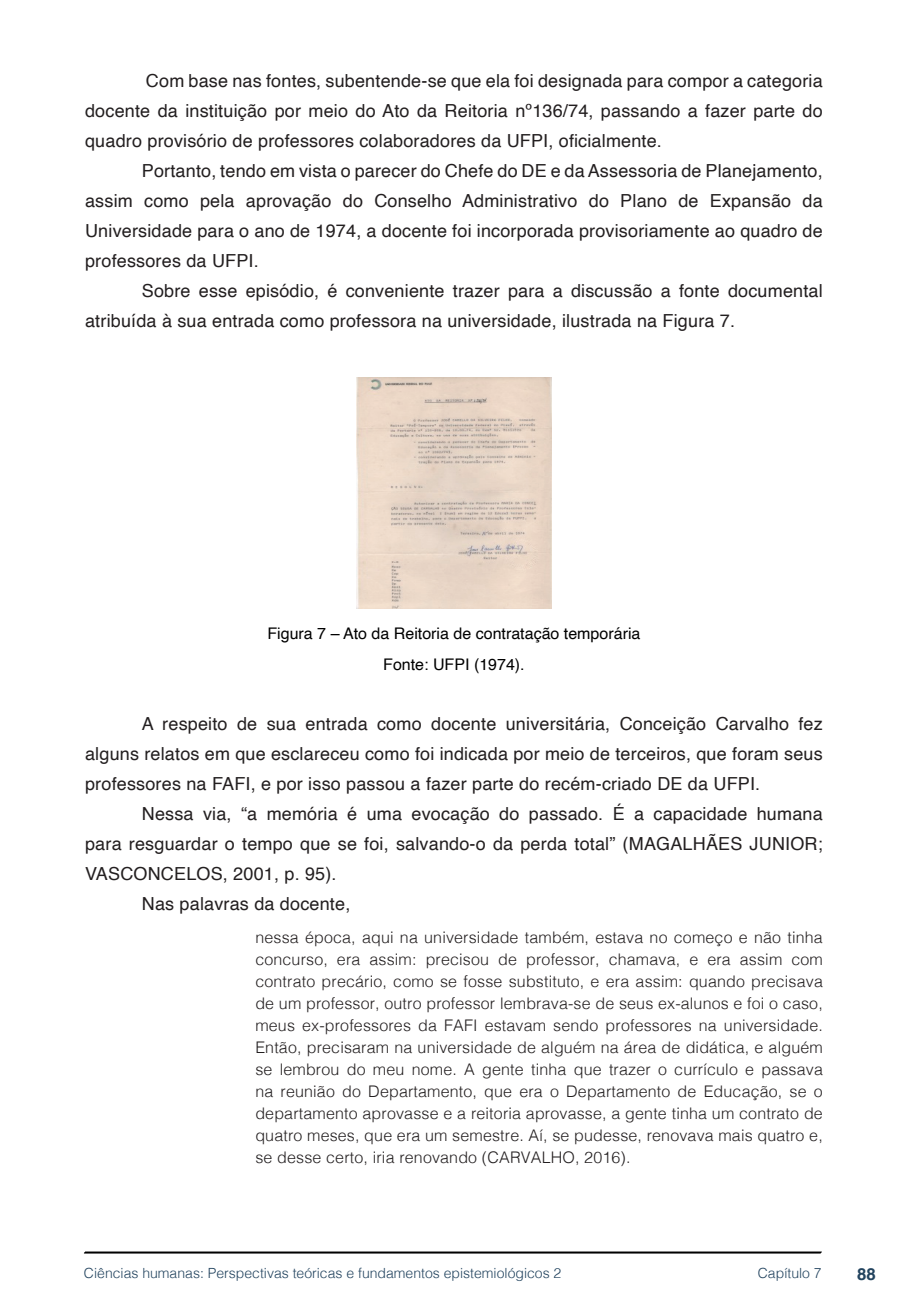
<style>
.page{position:relative;width:908px;height:1304px;background:#fff}
.page>*{position:absolute;margin:0;border:0;box-sizing:border-box;transform-origin:0 0}
.txt{font:18px/30px "Helvetica";letter-spacing:.01em;color:#231f20;text-align:justify}
.t1{font:700 16.8px "Helvetica";color:#23445f}
.citacoes{font:300 16px/22px "Helvetica";letter-spacing:.01em;color:#231f20;text-align:justify}
.imagens_graf_tab{font:16px "Helvetica";color:#000}
.t2{font:300 14px "Helvetica";color:#23445f}
</style>
<div class="page">
<svg style="left:84px;top:1251px;width:737px;height:3px;background:#515151"></svg>
<img style="left:356px;top:377px;width:195px;height:232px">
<p class="txt" style="left:85px;top:66px;width:738px;text-indent:61px">Com base nas fontes, subentende-se que ela foi designada para compor a categoria docente da instituição por meio do Ato da Reitoria nº136/74, passando a fazer parte do quadro provisório de professores colaboradores da UFPI, oficialmente.</p>
<p class="txt" style="left:85px;top:156px;width:738px;text-indent:57px">Portanto, tendo em vista o parecer do Chefe do DE e da Assessoria de Planejamento, assim como pela aprovação do Conselho Administrativo do Plano de Expansão da Universidade para o ano de 1974, a docente foi incorporada provisoriamente ao quadro de professores da UFPI.</p>
<p class="txt" style="left:85px;top:276px;width:738px;text-indent:57px">Sobre esse episódio, é conveniente trazer para a discussão a fonte documental atribuída à sua entrada como professora na universidade, ilustrada na Figura 7.</p>
<p class="imagens_graf_tab" style="left:267px;top:621px;width:374px">Figura 7 – Ato da Reitoria de contratação temporária</p>
<p class="imagens_graf_tab" style="left:383px;top:652px;width:143px">Fonte: UFPI (1974).</p>
<p class="txt" style="left:85px;top:709px;width:738px;text-indent:57px">A respeito de sua entrada como docente universitária, Conceição Carvalho fez alguns relatos em que esclareceu como foi indicada por meio de terceiros, que foram seus professores na FAFI, e por isso passou a fazer parte do recém-criado DE da UFPI.</p>
<p class="txt" style="left:85px;top:799px;width:738px;text-indent:57px">Nessa via, “a memória é uma evocação do passado. É a capacidade humana para resguardar o tempo que se foi, salvando-o da perda total” (MAGALHÃES JUNIOR; VASCONCELOS, 2001, p. 95).</p>
<p class="txt" style="left:142px;top:889px;width:210px">Nas palavras da docente,</p>
<p class="citacoes" style="left:255px;top:925px;width:568px">nessa época, aqui na universidade também, estava no começo e não tinha concurso, era assim: precisou de professor, chamava, e era assim com contrato precário, como se fosse substituto, e era assim: quando precisava de um professor, outro professor lembrava-se de seus ex-alunos e foi o caso, meus ex-professores da FAFI estavam sendo professores na universidade.<br>Então, precisaram na universidade de alguém na área de didática, e alguém se lembrou do meu nome. A gente tinha que trazer o currículo e passava na reunião do Departamento, que era o Departamento de Educação, se o departamento aprovasse e a reitoria aprovasse, a gente tinha um contrato de quatro meses, que era um semestre. Aí, se pudesse, renovava mais quatro e, se desse certo, iria renovando (CARVALHO, 2016).</p>
<p class="t2" style="left:84px;top:1261px;width:478px">Ciências humanas: Perspectivas teóricas e fundamentos epistemiológicos 2</p>
<p class="t2" style="left:757px;top:1261px;width:65px">Capítulo 7</p>
<p class="t1" style="left:856px;top:1264px;width:20px">88</p>
</div>
